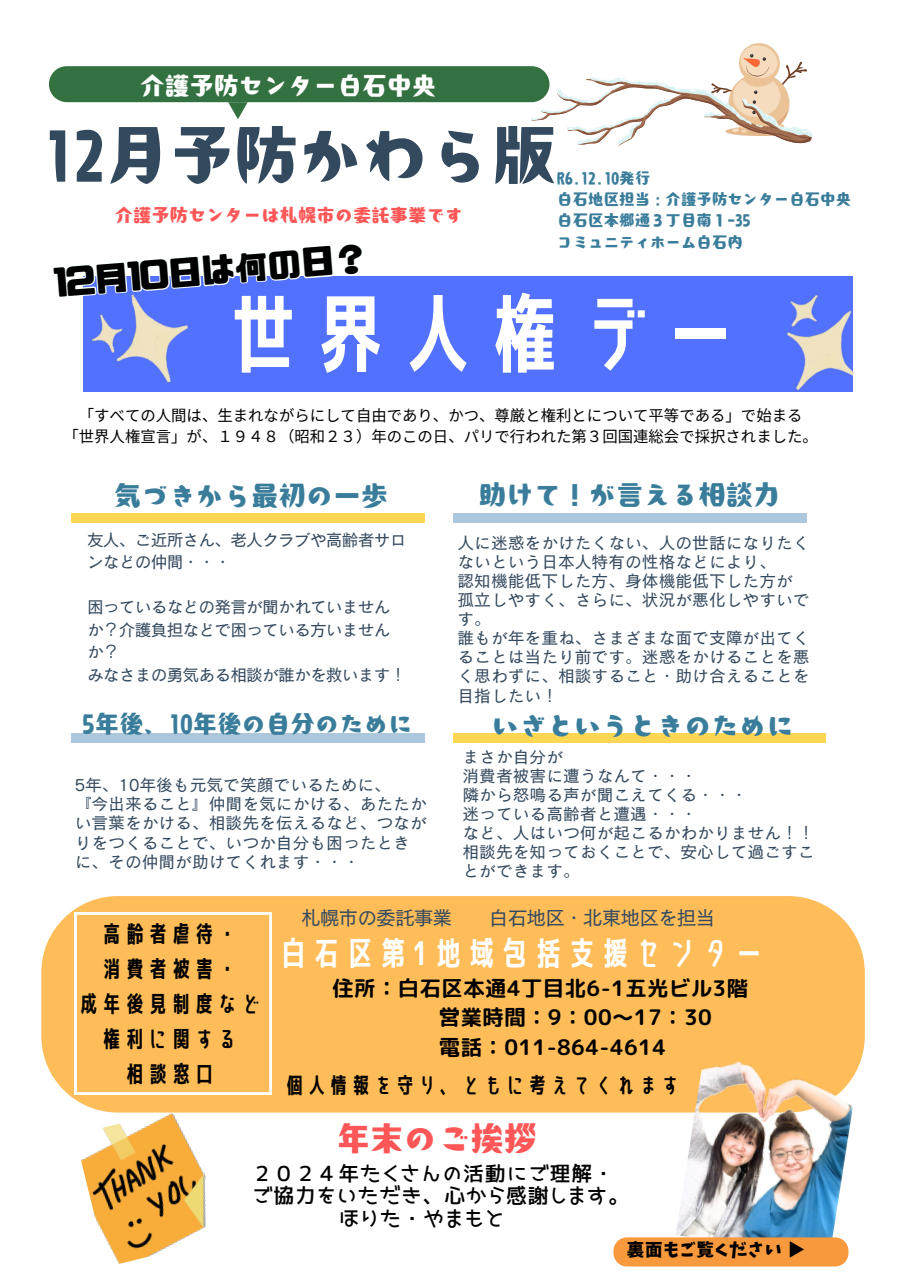
<style>
.page{position:relative;width:918px;height:1287px;background:#fff}
.page>*{position:absolute;margin:0;border:0;box-sizing:border-box;transform-origin:0 0}
.t1{font:85.65px "Senobi Gothic Bold";letter-spacing:.02em;color:#fff}
.t2{font:64.5px "TT Akakane EB";color:#33495e}
.t3{font:33.45px "TT Akakane EB";color:#ff5757}
.t4{font:33.3px "CP Font";color:#000}
.t5{font:32.7px "Senobi Gothic Bold";letter-spacing:.02em;color:#fff}
.t6{font:27.45px "TT Akakane EB";color:#3a7d9b}
.t7{font:24.75px "TT Akakane EB";color:#fff}
.t8{font:24.45px "TT Akakane EB";color:#3a7d9b}
.t9{font:22.65px/34.8px "Senobi Gothic Bold";letter-spacing:.02em;color:#000;text-align:center}
.t10{font:21.6px "Senobi Gothic Bold";letter-spacing:.02em;color:#000}
.t11{font:21.45px "rounded mplus 1 p bold";letter-spacing:.02em;color:#000}
.t12{font:20.85px "JK Gothic M";letter-spacing:.04em;color:#000}
.t13{font:19.8px "Canva Cezanne Pro N M";letter-spacing:-.05em;color:#33495e}
.t14{font:18.3px "TT Akakane EB";color:#ff5757}
.t15{font:17.55px "Keifont";letter-spacing:.05em;color:#000}
.t16{font:16.8px/19.2px "Canva Cezanne Pro N M";color:#33495e}
.t17{font:16.8px/22.5px "Canva Cezanne Pro N M";letter-spacing:-.05em;color:#33495e}
.t18{font:15.45px "Noto Sans CJ Ksc";color:#000}
.t19{font:15.45px "TT Akakane EB";color:#3a7d9b}
</style>
<div class="page">
<div style="left:49px;top:66px;width:501px;height:36px;background:#347141;border-radius:18px"></div>
<svg style="left:228px;top:102px;width:20px;height:17px"></svg>
<div style="left:71px;top:514px;width:353px;height:9px;background:#ffd753"></div>
<div style="left:453px;top:514px;width:353px;height:9px;background:#acc7db"></div>
<div style="left:453px;top:733px;width:373px;height:9px;background:#ffd753"></div>
<div style="left:71px;top:733px;width:353px;height:9px;background:#acc7db"></div>
<img style="left:739px;top:43px;width:68px;height:34px">
<svg style="left:531px;top:77px;width:282px;height:69px"></svg>
<div style="left:83px;top:277px;width:770px;height:115px;background:#5271ff"></div>
<div style="left:41px;top:896px;width:824px;height:217px;background:#ffbd59;border-radius:76px"></div>
<svg style="left:75px;top:913px;width:196px;height:181px"></svg>
<img style="left:786px;top:294px;width:69px;height:96px">
<img style="left:675px;top:1061px;width:182px;height:176px">
<img style="left:81px;top:1107px;width:140px;height:157px">
<svg style="left:83px;top:276px;width:283px;height:11px"></svg>
<img style="left:83px;top:281px;width:120px;height:102px">
<svg style="left:613px;top:1237px;width:236px;height:30px;background:#f79d47"></svg>
<p class="t7" style="left:140px;top:73px;width:298px">介護予防センター白石中央</p>
<p class="t2" style="left:41px;top:123px;width:517px">12月予防かわら版</p>
<p class="t19" style="left:557px;top:170px;width:93px">R6.12.10発行</p>
<h2 class="t19" style="left:557px;top:191px;width:295px">白石地区担当：介護予防センター白石中央</h2>
<p class="t19" style="left:557px;top:213px;width:195px">白石区本郷通３丁目南１-35</p>
<p class="t19" style="left:557px;top:234px;width:187px">コミュニティホーム白石内</p>
<p class="t14" style="left:115px;top:206px;width:350px">介護予防センターは札幌市の委託事業です</p>
<p class="t4" style="left:53px;top:265px;width:316px;rotate:-4deg">12月10日は何の日？</p>
<p class="t1" style="left:220px;top:275px;width:524px">世界人権デー</p>
<p class="t18" style="left:79px;top:403px;width:725px">「すべての人間は、生まれながらにして自由であり、かつ、尊厳と権利とについて平等である」で始まる</p>
<p class="t18" style="left:63px;top:424px;width:756px">「世界人権宣言」が、１９４８（昭和２３）年のこの日、パリで行われた第３回国連総会で採択されました。</p>
<p class="t6" style="left:114px;top:482px;width:276px">気づきから最初の一歩</p>
<h5 class="t17" style="left:87px;top:528px;width:321px">友人、ご近所さん、老人クラブや高齢者サロンなどの仲間・・・</h5>
<p class="t16" style="left:87px;top:596px;width:305px;line-height:22.5px;text-align:justify">困っているなどの発言が聞かれていませんか？介護負担などで困っている方いませんか？</p>
<p class="t17" style="left:87px;top:663px;width:321px">みなさまの勇気ある相談が誰かを救います！</p>
<p class="t8" style="left:83px;top:711px;width:332px">5年後、10年後の自分のために</p>
<p class="t16" style="left:75px;top:775px;width:318px">5年、10年後も元気で笑顔でいるために、</p>
<p class="t16" style="left:75px;top:794px;width:354px">『今出来ること』仲間を気にかける、あたたかい言葉をかける、相談先を伝えるなど、つながりをつくることで、いつか自分も困ったときに、その仲間が助けてくれます・・・</p>
<p class="t6" style="left:479px;top:480px;width:298px">助けて！が言える相談力</p>
<h5 class="t16" style="left:458px;top:533px;width:354px">人に迷惑をかけたくない、人の世話になりたくないという日本人特有の性格などにより、</h5>
<h5 class="t16" style="left:458px;top:571px;width:337px">認知機能低下した方、身体機能低下した方が</h5>
<p class="t16" style="left:458px;top:590px;width:354px">孤立しやすく、さらに、状況が悪化しやすいです。</p>
<p class="t16" style="left:458px;top:628px;width:354px;text-align:justify">誰もが年を重ね、さまざまな面で支障が出てくることは当たり前です。迷惑をかけることを悪く思わずに、相談すること・助け合えることを目指したい！</p>
<p class="t6" style="left:492px;top:712px;width:303px">いざというときのために</p>
<p class="t16" style="left:463px;top:747px;width:102px">まさか自分が</p>
<p class="t16" style="left:463px;top:766px;width:236px">消費者被害に遭うなんて・・・</p>
<p class="t16" style="left:463px;top:785px;width:287px">隣から怒鳴る声が聞こえてくる・・・</p>
<p class="t16" style="left:463px;top:804px;width:236px">迷っている高齢者と遭遇・・・</p>
<p class="t16" style="left:463px;top:823px;width:354px">など、人はいつ何が起こるかわかりません！！</p>
<p class="t16" style="left:463px;top:842px;width:354px">相談先を知っておくことで、安心して過ごすことができます。</p>
<h1 class="t9" style="left:78px;top:917px;width:186px">高齢者虐待・<br>消費者被害・<br>成年後見制度など権利に関する<br>相談窓口</h1>
<p class="t13" style="left:301px;top:908px;width:153px">札幌市の委託事業</p>
<p class="t13" style="left:489px;top:908px;width:228px">白石地区・北東地区を担当</p>
<p class="t5" style="left:277px;top:930px;width:490px">白石区第1地域包括支援センター</p>
<p class="t11" style="left:332px;top:973px;width:417px">住所：白石区本通4丁目北6-1五光ビル3階</p>
<h4 class="t11" style="left:439px;top:1002px;width:274px">営業時間：9：00～17：30</h4>
<p class="t11" style="left:439px;top:1032px;width:229px">電話：011-864-4614</p>
<p class="t10" style="left:284px;top:1071px;width:399px">個人情報を守り、ともに考えてくれます</p>
<p class="t3" style="left:337px;top:1121px;width:202px">年末のご挨拶</p>
<h6 class="t12" style="left:252px;top:1163px;width:364px">２０２４年たくさんの活動にご理解・</h6>
<p class="t12" style="left:252px;top:1185px;width:379px">ご協力をいただき、心から感謝します。</p>
<h3 class="t12" style="left:338px;top:1208px;width:168px">ほりた・やまもと</h3>
<p class="t15" style="left:627px;top:1241px;width:169px">裏面もご覧ください ▶︎</p>
</div>
